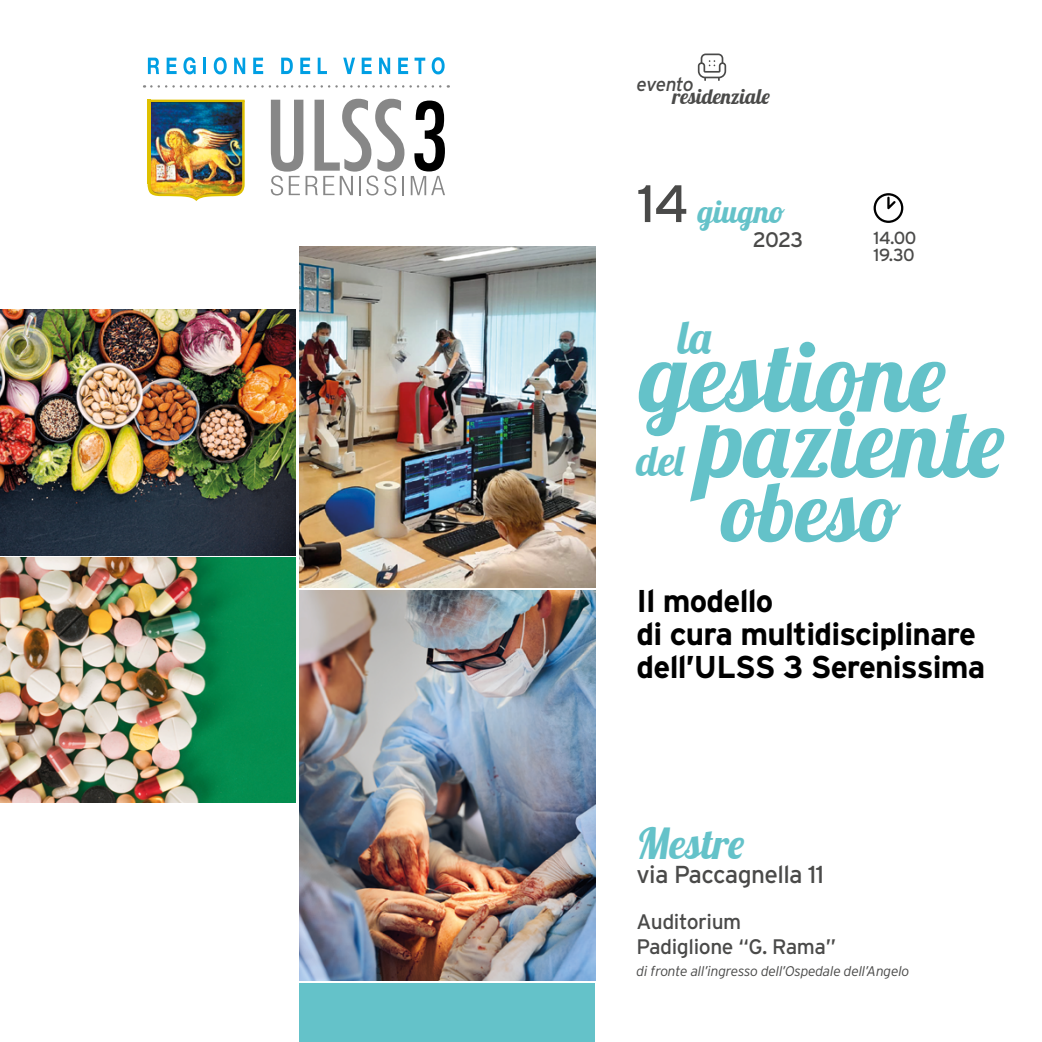
<style>
.page{position:relative;width:1042px;height:1042px;background:#fff}
.page>*{position:absolute;margin:0;border:0;box-sizing:border-box;transform-origin:0 0}
.t1{font:98px "Lobster";color:#64c2c9}
.t2{font:condensed 91.88px "Futura Std";color:#000}
.t3{font:84px "Lobster";color:#64c2c9}
.t4{font:52.5px "Interstate";color:#4a4a49}
.t5{font:45.5px "Lobster";color:#64c2c9}
.t6{font:42px "Lobster";color:#64c2c9}
.t7{font:700 31.5px/33.2px "Interstate";letter-spacing:-.025em;color:#000}
.t8{font:31.5px "Lobster";color:#64c2c9}
.t9{font:24.5px "Interstate";letter-spacing:-.025em;color:#4a4a49}
.t10{font:21px/25.2px "Interstate";letter-spacing:-.02em;color:#4a4a49}
.t11{font:21px "Lobster";color:#4a4a49}
.t12{font:italic 19.25px "Interstate";letter-spacing:-.04em;color:#4a4a49}
.t13{font:17.5px/17.5px "Interstate";letter-spacing:-.025em;color:#4a4a49}
.t14{font:italic 300 14px "Interstate";letter-spacing:-.02em;color:#4a4a49}
</style>
<div class="page">
<img style="left:0;top:310px;width:296px;height:245px">
<img style="left:0;top:558px;width:296px;height:245px">
<img style="left:299px;top:246px;width:296px;height:341px">
<img style="left:299px;top:590px;width:296px;height:390px">
<div style="left:299px;top:983px;width:296px;height:59px;background:#64c2c9"></div>
<svg style="left:690px;top:411px;width:314px;height:91px"></svg>
<svg style="left:698px;top:54px;width:28px;height:27px"></svg>
<img style="left:148px;top:102px;width:97px;height:99px">
<hr style="left:148px;top:100px;width:97px;height:2px;background:#dfc000">
<svg style="left:151px;top:85px;width:298px;height:3px"></svg>
<svg style="left:148px;top:58px;width:11px;height:16px"></svg>
<svg style="left:167px;top:58px;width:10px;height:16px"></svg>
<svg style="left:183px;top:57px;width:13px;height:17px"></svg>
<hr style="left:203px;top:58px;width:3px;height:16px;background:#009fe3">
<svg style="left:214px;top:57px;width:13px;height:17px"></svg>
<svg style="left:234px;top:58px;width:11px;height:16px"></svg>
<svg style="left:253px;top:58px;width:10px;height:16px"></svg>
<svg style="left:281px;top:58px;width:12px;height:16px"></svg>
<svg style="left:300px;top:58px;width:10px;height:16px"></svg>
<svg style="left:318px;top:58px;width:9px;height:16px"></svg>
<svg style="left:343px;top:58px;width:12px;height:16px"></svg>
<svg style="left:362px;top:58px;width:10px;height:16px"></svg>
<svg style="left:379px;top:58px;width:11px;height:16px"></svg>
<svg style="left:398px;top:58px;width:10px;height:16px"></svg>
<svg style="left:414px;top:58px;width:11px;height:16px"></svg>
<svg style="left:432px;top:57px;width:13px;height:17px"></svg>
<svg style="left:271px;top:99px;width:133px;height:96px"></svg>
<svg style="left:411px;top:176px;width:34px;height:19px"></svg>
<svg style="left:873px;top:193px;width:30px;height:30px"></svg>
<h2 class="t2" style="left:411px;top:82px;width:39px">3</h2>
<p class="t12" style="left:636px;top:73px;width:58px">evento</p>
<p class="t11" style="left:672px;top:83px;width:99px">residenziale</p>
<h3 class="t4" style="left:637px;top:174px;width:53px">14</h3>
<p class="t8" style="left:698px;top:191px;width:87px">giugno</p>
<p class="t10" style="left:753px;top:226px;width:52px">2023</p>
<p class="t13" style="left:873px;top:229px;width:44px">14.00<br>19.30</p>
<h3 class="t5" style="left:678px;top:308px;width:36px">la</h3>
<h1 class="t1" style="left:640px;top:314px;width:308px">gestione</h1>
<h3 class="t6" style="left:636px;top:434px;width:51px">del</h3>
<h3 class="t3" style="left:722px;top:458px;width:177px">obeso</h3>
<p class="t7" style="left:636px;top:584px;width:350px">Il modello<br>di cura multidisciplinare dell’ULSS 3 Serenissima</p>
<h3 class="t6" style="left:636px;top:817px;width:110px">Mestre</h3>
<p class="t9" style="left:636px;top:861px;width:189px">via Paccagnella 11</p>
<p class="t10" style="left:636px;top:909px;width:201px">Auditorium<br>Padiglione “G. Rama”</p>
<p class="t14" style="left:636px;top:963px;width:274px">di fronte all’ingresso dell’Ospedale dell’Angelo</p>
</div>
